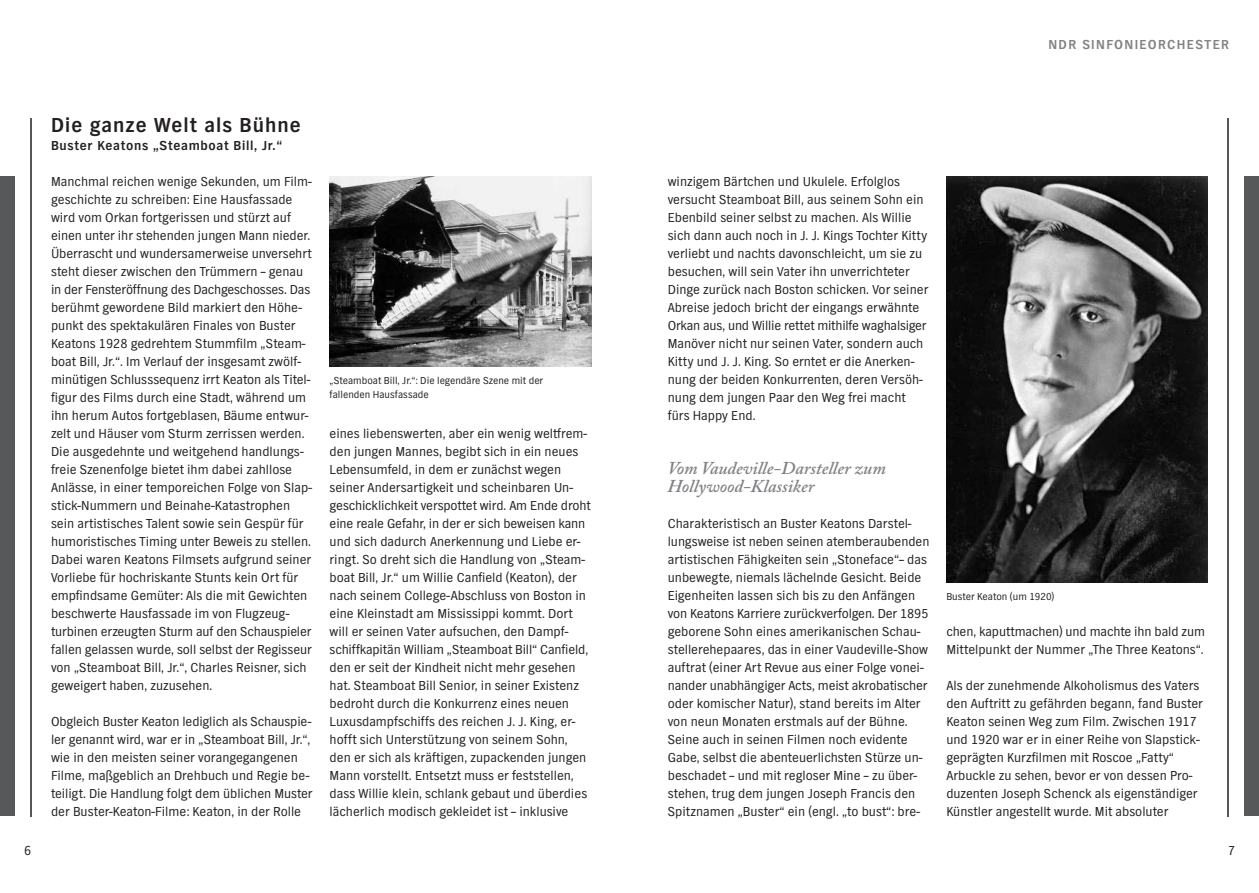
<style>
.page{position:relative;width:1259px;height:893px;background:#fff}
.page>*{position:absolute;margin:0;border:0;box-sizing:border-box;transform-origin:0 0}
.t1{font:700 21px "NDR Sans";letter-spacing:.05em;color:#231f20}
.t2{font:italic 600 18px/18px "Adobe Caslon Pro";color:#808285}
.t3{font:13.5px/18px "NDR Sans";color:#231f20}
.t4{font:700 13.5px "NDR Sans";letter-spacing:.05em;color:#231f20}
.t5{font:700 13.5px "NDR Sans";letter-spacing:.1em;color:#808285}
.t6{font:10.5px/13.5px "NDR Sans";color:#231f20}
</style>
<div class="page">
<div style="left:0;top:176px;width:15px;height:640px;background:#57585a"></div>
<hr style="left:30px;top:118px;width:1px;height:698px;background:#57585a">
<img style="left:330px;top:176px;width:261px;height:190px">
<div style="left:1244px;top:176px;width:15px;height:640px;background:#57585a"></div>
<hr style="left:1227px;top:118px;width:2px;height:698px;background:#57585a">
<img style="left:946px;top:176px;width:262px;height:406px">
<p class="t3" style="left:24px;top:841px;width:9px">6</p>
<h1 class="t1" style="left:51px;top:114px;width:251px">Die ganze Welt als Bühne</h1>
<p class="t4" style="left:51px;top:138px;width:233px">Buster Keatons „Steamboat Bill, Jr.“</p>
<p class="t3" style="left:51px;top:173px;width:262px">Manchmal reichen wenige Sekunden, um Film&shy;geschichte zu schreiben: Eine Hausfassade wird vom Orkan fortgerissen und stürzt auf einen unter ihr stehenden jungen Mann nieder.<br>Überrascht und wundersamerweise unversehrt steht dieser zwischen den Trümmern – genau in der Fensteröffnung des Dachgeschosses. Das berühmt gewordene Bild markiert den Höhe&shy;punkt des spektakulären Finales von Buster Keatons 1928 gedrehtem Stummfilm „Steam&shy;boat Bill, Jr.“. Im Verlauf der insgesamt zwölf&shy;minütigen Schlusssequenz irrt Keaton als Titel&shy;figur des Films durch eine Stadt, während um ihn herum Autos fortgeblasen, Bäume entwur&shy;zelt und Häuser vom Sturm zerrissen werden.<br>Die ausgedehnte und weitgehend handlungs&shy;freie Szenenfolge bietet ihm dabei zahllose Anlässe, in einer temporeichen Folge von Slap&shy;stick-Nummern und Beinahe-Katastrophen sein artistisches Talent sowie sein Gespür für humoristisches Timing unter Beweis zu stellen.<br>Dabei waren Keatons Filmsets aufgrund seiner Vorliebe für hochriskante Stunts kein Ort für empfindsame Gemüter: Als die mit Gewichten beschwerte Hausfassade im von Flugzeug&shy;turbinen erzeugten Sturm auf den Schauspieler fallen gelassen wurde, soll selbst der Regisseur von „Steamboat Bill, Jr.“, Charles Reisner, sich geweigert haben, zuzusehen.</p>
<p class="t3" style="left:51px;top:713px;width:263px">Obgleich Buster Keaton lediglich als Schauspie&shy;ler genannt wird, war er in „Steamboat Bill, Jr.“, wie in den meisten seiner vorangegangenen Filme, maßgeblich an Drehbuch und Regie be&shy;teiligt. Die Handlung folgt dem üblichen Muster der Buster-Keaton-Filme: Keaton, in der Rolle</p>
<p class="t6" style="left:330px;top:374px;width:215px">„Steamboat Bill, Jr.“: Die legendäre Szene mit der fallenden Hausfassade</p>
<p class="t3" style="left:330px;top:425px;width:263px">eines liebenswerten, aber ein wenig weltfrem&shy;den jungen Mannes, begibt sich in ein neues Lebensumfeld, in dem er zunächst wegen seiner Andersartigkeit und scheinbaren Un - geschicklichkeit verspottet wird. Am Ende droht eine reale Gefahr, in der er sich beweisen kann und sich dadurch Anerkennung und Liebe er&shy;ringt. So dreht sich die Handlung von „Steam&shy;boat Bill, Jr.“ um Willie Canfield (Keaton), der nach seinem College-Abschluss von Boston in eine Kleinstadt am Mississippi kommt. Dort will er seinen Vater aufsuchen, den Dampf&shy;schiffkapitän William „Steamboat Bill“ Canfield, den er seit der Kindheit nicht mehr gesehen hat. Steamboat Bill Senior, in seiner Existenz bedroht durch die Konkurrenz eines neuen Luxusdampfschiffs des reichen J. J. King, er&shy;hofft sich Unterstützung von seinem Sohn, den er sich als kräftigen, zupackenden jungen Mann vorstellt. Entsetzt muss er feststellen, dass Willie klein, schlank gebaut und überdies lächerlich modisch gekleidet ist – inklusive</p>
<p class="t5" style="left:1048px;top:37px;width:182px">NDR SINFONIEORCHESTER</p>
<p class="t3" style="left:668px;top:173px;width:262px">winzigem Bärtchen und Ukulele. Erfolglos versucht Steamboat Bill, aus seinem Sohn ein Ebenbild seiner selbst zu machen. Als Willie sich dann auch noch in J. J. Kings Tochter Kitty verliebt und nachts davonschleicht, um sie zu besuchen, will sein Vater ihn unverrichteter Dinge zurück nach Boston schicken. Vor seiner Abreise jedoch bricht der eingangs erwähnte Orkan aus, und Willie rettet mithilfe waghalsiger Manöver nicht nur seinen Vater, sondern auch Kitty und J. J. King. So erntet er die Anerken&shy;nung der beiden Konkurrenten, deren Versöh&shy;nung dem jungen Paar den Weg frei macht fürs Happy End.</p>
<h2 class="t2" style="left:668px;top:459px;width:220px">Vom Vaudeville-Darsteller zum<br>Hollywood-Klassiker</h2>
<p class="t3" style="left:668px;top:515px;width:263px">Charakteristisch an Buster Keatons Darstel&shy;lungsweise ist neben seinen atemberaubenden artistischen Fähigkeiten sein „Stoneface“– das unbewegte, niemals lächelnde Gesicht. Beide Eigenheiten lassen sich bis zu den Anfängen von Keatons Karriere zurückverfolgen. Der 1895 geborene Sohn eines amerikanischen Schau&shy;stellerehepaares, das in einer Vaudeville-Show auftrat (einer Art Revue aus einer Folge vonei&shy;nander unabhängiger Acts, meist akrobatischer oder komischer Natur), stand bereits im Alter von neun Monaten erstmals auf der Bühne.<br>Seine auch in seinen Filmen noch evidente Gabe, selbst die abenteuerlichsten Stürze un&shy;beschadet – und mit regloser Mine – zu über&shy;stehen, trug dem jungen Joseph Francis den Spitznamen „Buster“ ein (engl. „to bust“: bre-</p>
<p class="t6" style="left:946px;top:590px;width:110px">Buster Keaton (um 1920)</p>
<p class="t3" style="left:946px;top:623px;width:260px">chen, kaputtmachen) und machte ihn bald zum<br>Mittelpunkt der Nummer „The Three Keatons“.</p>
<p class="t3" style="left:946px;top:677px;width:258px">Als der zunehmende Alkoholismus des Vaters den Auftritt zu gefährden begann, fand Buster Keaton seinen Weg zum Film. Zwischen 1917 und 1920 war er in einer Reihe von Slapstick&shy;geprägten Kurzfilmen mit Roscoe „Fatty“ Arbuckle zu sehen, bevor er von dessen Pro&shy;duzenten Joseph Schenck als eigenständiger Künstler angestellt wurde. Mit absoluter</p>
<p class="t3" style="left:1227px;top:841px;width:9px">7</p>
</div>
